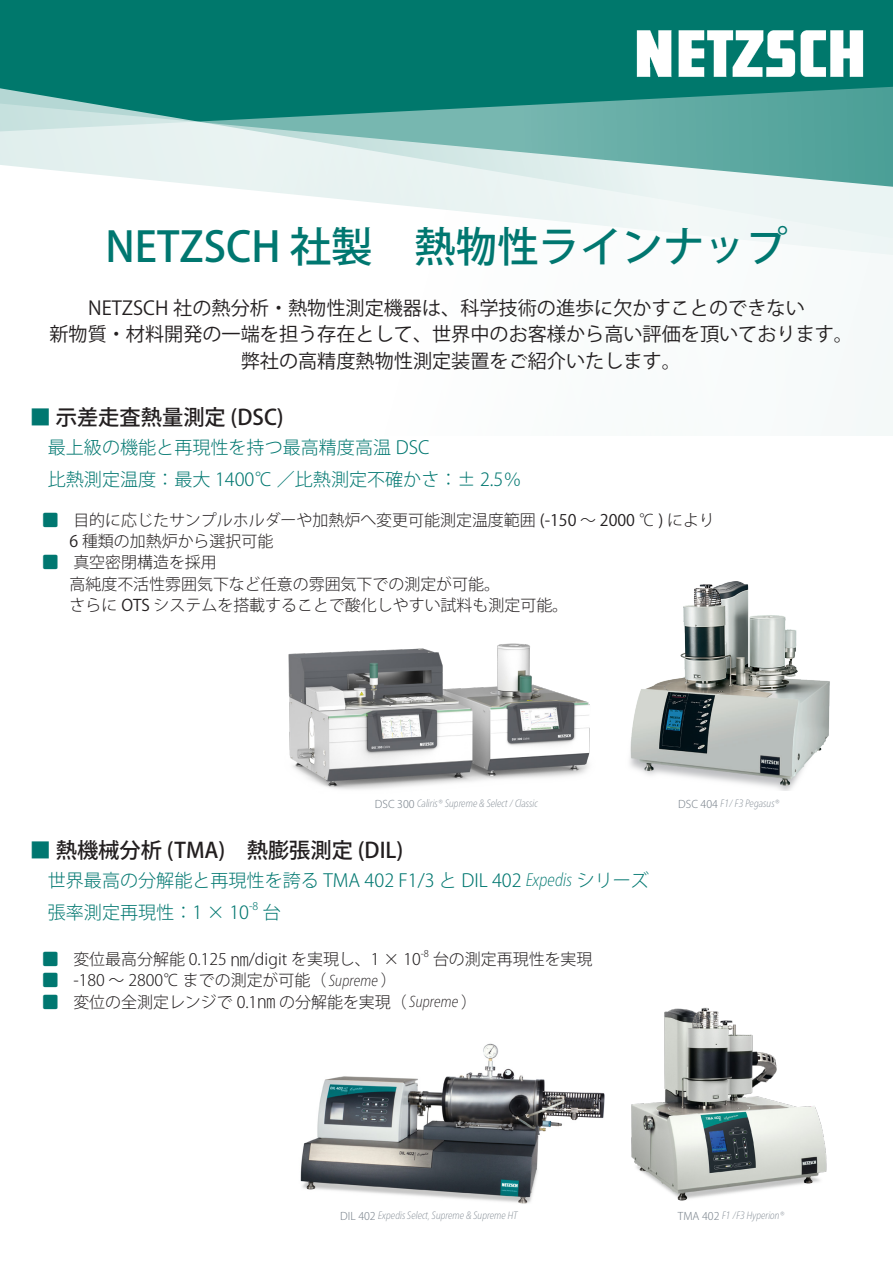
<style>
.page{position:relative;width:893px;height:1263px;background:#fff}
.page>*{position:absolute;margin:0;border:0;box-sizing:border-box;transform-origin:0 0}
.t1{font:500 41.4px "Koz Go Pr 6 N";color:#007770}
.t2{font:500 21.3px "Koz Go Pr 6 N";color:#231f20}
.t3{font:19.2px/26.5px "Koz Go Pr 6 N";color:#231f20;text-align:center}
.t4{font:300 18px/32px "Koz Go Pr 6 N";color:#007770}
.t5{font:300 18px "Koz Go Pr 6 N";color:#231f20}
.t6{font:300 15.9px/21.3px "Koz Go Pr 6 N";color:#231f20}
.t7{font:15.9px "Koz Min Pr 6 N";color:#007770}
.t8{font:italic 100 condensed 10.65px "Frutiger Neue LTW1 G";color:#7d868f}
.t9{font:300 10.5px "Koz Go Pr 6 N";color:#007770}
.t10{font:300 9.3px "Koz Go Pr 6 N";color:#231f20}
.s1{color:#007770}
.s2{font-weight:400}
.s3{font-family:"Koz Go Pr 6 N";font-weight:300;font-style:normal;font-stretch:normal}
.s4{font-family:"Frutiger Neue LTW1 G";font-weight:100;font-style:italic;font-stretch:condensed}
</style>
<div class="page">
<div style="left:0;top:0;width:893px;height:436px;background:#00786c"></div>
<svg style="left:0;top:86px;width:893px;height:59px"></svg>
<svg style="left:0;top:145px;width:893px;height:291px;background:#f2f8f7"></svg>
<img style="left:629px;top:581px;width:201px;height:210px">
<img style="left:610px;top:30px;width:280px;height:102px">
<img style="left:300px;top:1043px;width:305px;height:161px">
<img style="left:288px;top:643px;width:302px;height:147px">
<img style="left:631px;top:1007px;width:196px;height:194px">
<h1 class="t1" style="left:106px;top:223px;width:683px">NETZSCH 社製　熱物性ラインナップ</h1>
<p class="t3" style="left:49px;top:295px;width:805px">NETZSCH 社の熱分析・熱物性測定機器は、科学技術の進歩に欠かすことのできない<br>新物質・材料開発の一端を担う存在として、世界中のお客様から高い評価を頂いております。　弊社の高精度熱物性測定装置をご紹介いたします。</p>
<h2 class="t2" style="left:30px;top:405px;width:256px"><span class="s1">■</span> 示差走査熱量測定 (DSC(</h2>
<p class="t4" style="left:30px;top:432px;width:493px">　最上級の機能と再現性を持つ最高精度高温 DSC<br>　比熱測定温度：最大 1400℃ ／比熱測定不確かさ：± 2.5％</p>
<p class="t6" style="left:73px;top:510px;width:643px">目的に応じたサンプルホルダーや加熱炉へ変更可能測定温度範囲 <span class="s2">(-150</span> ～ <span class="s2">2000</span> ℃ <span class="s2">)</span> により</p>
<p class="t7" style="left:43px;top:511px;width:17px">⹅</p>
<p class="t7" style="left:43px;top:554px;width:17px">⹅</p>
<p class="t6" style="left:70px;top:531px;width:205px"><span class="s2">6</span> 種類の加熱炉から選択可能真空密閉構造を採用</p>
<p class="t6" style="left:70px;top:574px;width:500px">高純度不活性雰囲気下など任意の雰囲気下での測定が可能。<br>さらに <span class="s2">OTS</span> システムを搭載することで酸化しやすい試料も測定可能。</p>
<p class="t8" style="left:375px;top:796px;width:165px"><span class="s3">DSC 300</span> Caliris® Supreme &amp; Select / Classic</p>
<h2 class="t2" style="left:30px;top:838px;width:375px"><span class="s1">■</span> 熱機械分析 (TMA)　熱膨張測定 (DIL(</h2>
<p class="t4" style="left:263px;top:864px;width:388px;text-indent:-233px">　世界最高の分解能と再現性を誇る TMA 402 F1/3 と DIL 402 <span class="s4">Expedis</span> シリーズ台</p>
<p class="t4" style="left:30px;top:896px;width:221px">　張率測定再現性：1 × 10</p>
<p class="t9" style="left:249px;top:900px;width:11px">-8</p>
<p class="t7" style="left:43px;top:950px;width:17px">⹅</p>
<p class="t6" style="left:249px;top:949px;width:174px">/digit を実現し、1 × 10</p>
<p class="t10" style="left:421px;top:948px;width:10px">-8</p>
<p class="t6" style="left:433px;top:949px;width:161px">台の測定再現性を実現</p>
<p class="t6" style="left:73px;top:949px;width:155px">変位最高分解能 0.125</p>
<p class="t5" style="left:231px;top:949px;width:20px">nm</p>
<p class="t7" style="left:43px;top:971px;width:17px">⹅</p>
<p class="t6" style="left:73px;top:970px;width:325px">-180 ～ 2800℃ までの測定が可能（ <span class="s4">Supreme</span> (</p>
<p class="t7" style="left:43px;top:993px;width:17px">⹅</p>
<p class="t6" style="left:73px;top:991px;width:185px">変位の全測定レンジで 0.1</p>
<p class="t6" style="left:279px;top:991px;width:199px">の分解能を実現（ <span class="s4">Supreme</span> (</p>
<p class="t5" style="left:257px;top:991px;width:20px">nm</p>
<p class="t8" style="left:678px;top:796px;width:103px"><span class="s3">DSC 404</span> F1/ 3F PegasusR</p>
<p class="t8" style="left:340px;top:1208px;width:179px"><span class="s3">DIL 402</span> Expedis Select, Supreme &amp; Supreme HT</p>
<p class="t8" style="left:678px;top:1208px;width:109px"><span class="s3">TMA 402</span> 3F/1F HyperionR</p>
</div>
